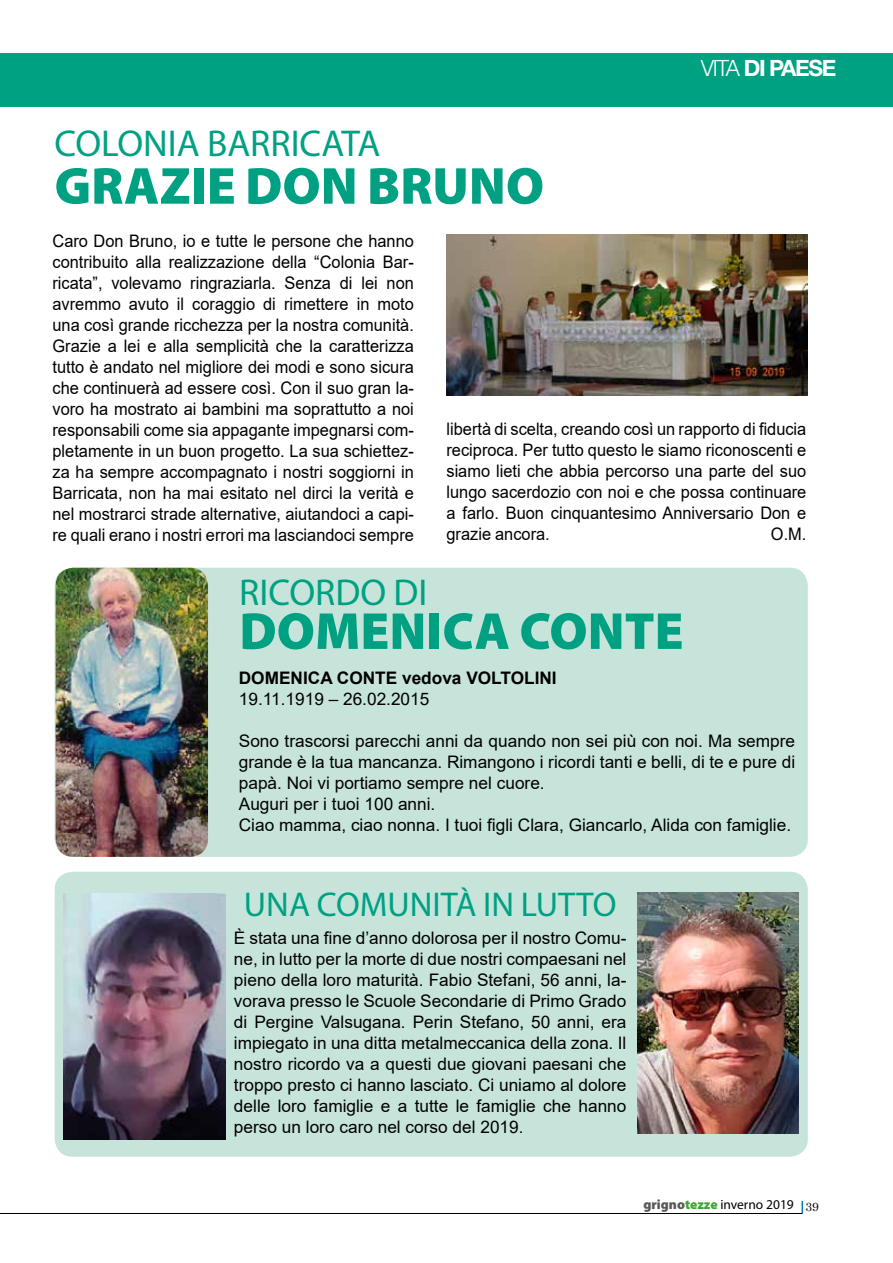
<style>
.page{position:relative;width:893px;height:1263px;background:#fff}
.page>*{position:absolute;margin:0;border:0;box-sizing:border-box;transform-origin:0 0}
.t1{font:900 52.5px "Myriad Pro";color:#00a183}
.t2{font:37.5px "Myriad Pro";color:#00a183}
.t3{font:34.5px "Myriad Pro";color:#00a183}
.t4{font:700 22.5px "Helvetica Neue LT Std";letter-spacing:-.06em;color:#fff}
.t5{font:17.25px/21px "Arial";color:#000;text-align:justify;scale:.95 1}
.t6{font:17.25px/21px "Arial";color:#000}
.t7{font:700 17.25px "Arial";color:#000}
.t8{font:13.5px "Myriad Pro";color:#000}
.s1{font-weight:300}
.s2{font-weight:900;color:#575756}
.s3{font-weight:900;color:#3fa535}
</style>
<div class="page">
<div style="left:0;top:53px;width:893px;height:53px;background:#00a183"></div>
<hr style="left:0;top:1213px;width:803px;height:1px;background:#000">
<svg style="left:801px;top:1201px;width:2px;height:12px"></svg>
<img style="left:446px;top:235px;width:362px;height:161px">
<div style="left:55px;top:568px;width:753px;height:289px;background:#c7e4db;border-radius:18px"></div>
<img style="left:56px;top:568px;width:152px;height:289px">
<div style="left:55px;top:872px;width:753px;height:285px;background:#c7e4db;border-radius:18px"></div>
<img style="left:64px;top:893px;width:161px;height:247px">
<img style="left:637px;top:892px;width:161px;height:241px">
<h3 class="t4" style="left:701px;top:54px;width:137px"><span class="s1">VITA</span> DI PAESE</h3>
<h2 class="t2" style="left:54px;top:123px;width:327px">COLONIA BARRICATA</h2>
<h1 class="t1" style="left:55px;top:156px;width:491px">GRAZIE DON BRUNO</h1>
<p class="t5" style="left:53px;top:230px;width:382px">Caro Don Bruno, io e tutte le persone che hanno contribuito alla realizzazione della “Colonia Bar&shy;ricata”, volevamo ringraziarla. Senza di lei non avremmo avuto il coraggio di rimettere in moto una così grande ricchezza per la nostra comunità.<br>Grazie a lei e alla semplicità che la caratterizza tutto è andato nel migliore dei modi e sono sicura che continuerà ad essere così. Con il suo gran la&shy;voro ha mostrato ai bambini ma soprattutto a noi responsabili come sia appagante impegnarsi com&shy;pletamente in un buon progetto. La sua schiettez&shy;za ha sempre accompagnato i nostri soggiorni in Barricata, non ha mai esitato nel dirci la verità e nel mostrarci strade alternative, aiutandoci a capi&shy;re quali erano i nostri errori ma lasciandoci sempre</p>
<p class="t5" style="left:446px;top:418px;width:380px">libertà di scelta, creando così un rapporto di fiducia reciproca. Per tutto questo le siamo riconoscenti e siamo lieti che abbia percorso una parte del suo lungo sacerdozio con noi e che possa continuare a farlo. Buon cinquantesimo Anniversario Don e grazie ancora.</p>
<p class="t5" style="left:771px;top:523px;width:39px">O.M.</p>
<h2 class="t2" style="left:239px;top:572px;width:190px">RICORDO DI</h2>
<h1 class="t1" style="left:239px;top:601px;width:446px">DOMENICA CONTE</h1>
<p class="t7" style="left:239px;top:666px;width:319px">DOMENICA CONTE vedova VOLTOLINI</p>
<p class="t6" style="left:239px;top:688px;width:192px">19.11.1919 – 26.02.2015</p>
<p class="t6" style="left:239px;top:730px;width:558px">Sono trascorsi parecchi anni da quando non sei più con noi. Ma sempre grande è la tua mancanza. Rimangono i ricordi tanti e belli, di te e pure di papà. Noi vi portiamo sempre nel cuore.<br>Auguri per i tuoi 100 anni.<br>Ciao mamma, ciao nonna. I tuoi figli Clara, Giancarlo, Alida con famiglie.</p>
<h3 class="t3" style="left:244px;top:885px;width:374px">UNA COMUNITÀ IN LUTTO</h3>
<p class="t6" style="left:234px;top:927px;width:394px;text-align:justify">È stata una fine d’anno dolorosa per il nostro Comu&shy;ne, in lutto per la morte di due nostri compaesani nel pieno della loro maturità. Fabio Stefani, 56 anni, la&shy;vorava presso le Scuole Secondarie di Primo Grado di Pergine Valsugana. Perin Stefano, 50 anni, era impiegato in una ditta metalmeccanica della zona. Il nostro ricordo va a questi due giovani paesani che troppo presto ci hanno lasciato. Ci uniamo al dolore delle loro famiglie e a tutte le famiglie che hanno perso un loro caro nel corso del 2019.</p>
<p class="t8" style="left:643px;top:1197px;width:177px"><span class="s2">grigno</span><span class="s3">tezze</span> inverno 2019 <sub>39</sub></p>
</div>
